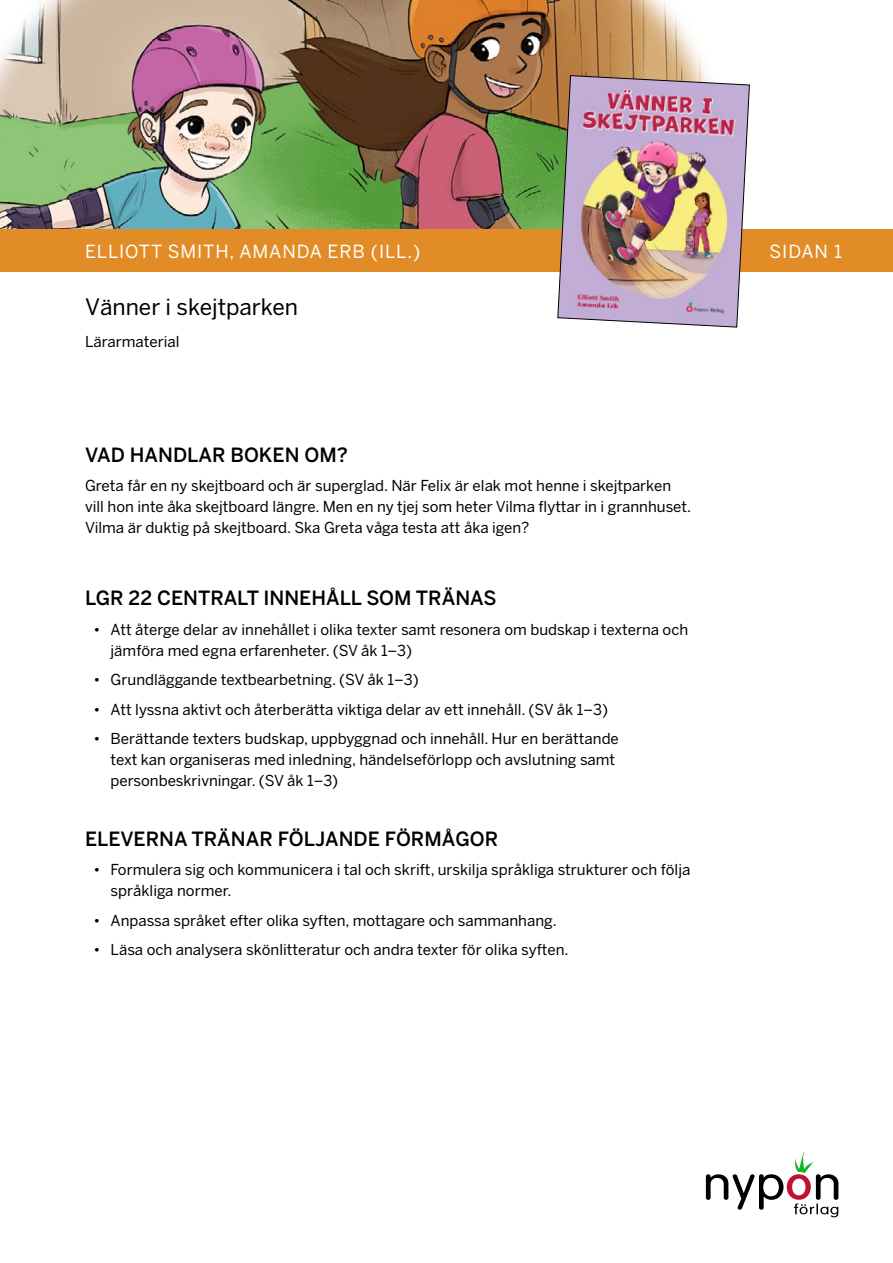
<style>
.page{position:relative;width:893px;height:1263px;background:#fff}
.page>*{position:absolute;margin:0;border:0;box-sizing:border-box;transform-origin:0 0}
.t1{font:22.5px "Benton Sans";color:#000}
.t2{font:500 19.5px "Benton Sans";color:#000}
.t3{font:18px "Benton Sans";letter-spacing:.05em;color:#fff}
.t4{font:15px/21px "Benton Sans";color:#000}
</style>
<div class="page">
<svg style="left:706px;top:1152px;width:132px;height:65px"></svg>
<img style="left:0;top:0;width:807px;height:230px">
<div style="left:0;top:230px;width:893px;height:42px;background:#e28c28"></div>
<img style="left:557px;top:75px;width:193px;height:253px">
<p class="t3" style="left:85px;top:241px;width:337px">ELLIOTT SMITH, AMANDA ERB (ILL.)</p>
<p class="t3" style="left:769px;top:241px;width:74px">SIDAN 1</p>
<h1 class="t1" style="left:85px;top:294px;width:215px">Vänner i skejtparken</h1>
<p class="t4" style="left:85px;top:331px;width:96px">Lärarmaterial</p>
<h2 class="t2" style="left:85px;top:443px;width:264px">VAD HANDLAR BOKEN OM?</h2>
<p class="t4" style="left:85px;top:476px;width:608px">Greta får en ny skejtboard och är superglad. När Felix är elak mot henne i skejtparken vill hon inte åka skejtboard längre. Men en ny tjej som heter Vilma flyttar in i grannhuset.<br>Vilma är duktig på skejtboard. Ska Greta våga testa att åka igen?</p>
<h2 class="t2" style="left:85px;top:587px;width:413px">LGR 22 CENTRALT INNEHÅLL SOM TRÄNAS</h2>
<p class="t4" style="left:111px;top:619px;width:579px;text-indent:-17px">• Att återge delar av innehållet i olika texter samt resonera om budskap i texterna och jämföra med egna erfarenheter. (SV åk 1–3)</p>
<p class="t4" style="left:94px;top:670px;width:327px">• Grundläggande textbearbetning. (SV åk 1–3)</p>
<p class="t4" style="left:94px;top:699px;width:516px">• Att lyssna aktivt och återberätta viktiga delar av ett innehåll. (SV åk 1–3)</p>
<p class="t4" style="left:111px;top:729px;width:510px;text-indent:-17px">• Berättande texters budskap, uppbyggnad och innehåll. Hur en berättande text kan organiseras med inledning, händelseförlopp och avslutning samt personbeskrivningar. (SV åk 1–3)</p>
<h2 class="t2" style="left:85px;top:827px;width:415px">ELEVERNA TRÄNAR FÖLJANDE FÖRMÅGOR</h2>
<p class="t4" style="left:111px;top:859px;width:581px;text-indent:-17px">• Formulera sig och kommunicera i tal och skrift, urskilja språkliga strukturer och följa språkliga normer.</p>
<p class="t4" style="left:94px;top:910px;width:465px">• Anpassa språket efter olika syften, mottagare och sammanhang.</p>
<p class="t4" style="left:94px;top:939px;width:476px">• Läsa och analysera skönlitteratur och andra texter för olika syften.</p>
</div>
